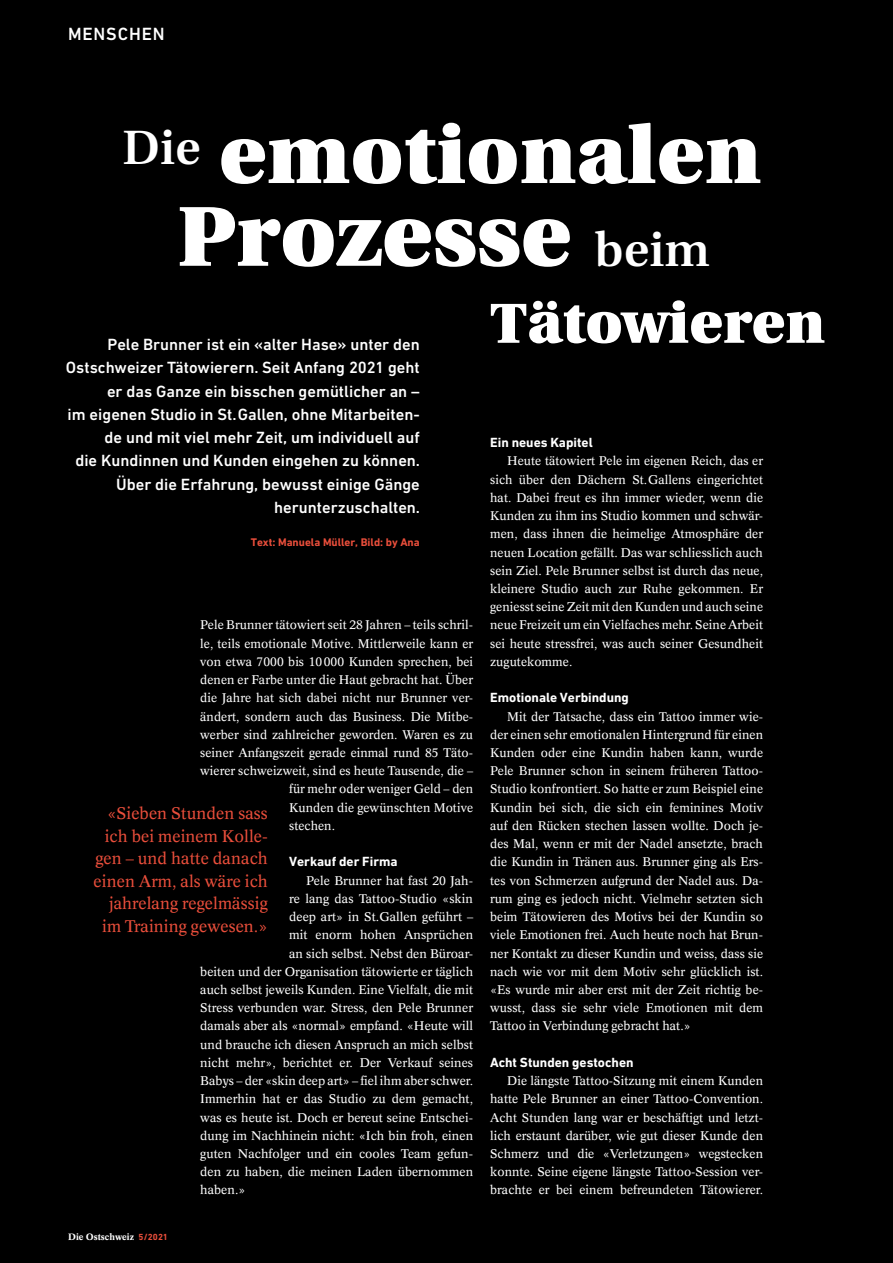
<style>
.page{position:relative;width:893px;height:1263px;background:#000}
.page>*{position:absolute;margin:0;border:0;box-sizing:border-box;transform-origin:0 0}
.t1{font:900 84.75px "Utopia";letter-spacing:.005em;color:#fff}
.t2{font:900 79.8px "Utopia";letter-spacing:.01em;color:#fff}
.t3{font:900 56.25px "Utopia";letter-spacing:.01em;color:#fff}
.t4{font:600 48px "Utopia";letter-spacing:.01em;color:#fff}
.t5{font:500 18px "DIN Next W1 G";letter-spacing:.05em;color:#fff}
.t6{font:500 16.5px/23.2px "DIN Next W1 G";color:#fff;text-align:right}
.t7{font:16.5px/22.5px "Concorde";letter-spacing:.005em;color:#e94e3b;text-align:right}
.t8{font:700 13.5px "DIN Next W1 G";color:#fff}
.t9{font:12.3px/18.3px "Concorde";letter-spacing:.005em;color:#fff;text-align:justify}
.t10{font:700 11.25px "DIN Next W1 G";color:#e94e3b}
.t11{font:700 9px "Concorde";color:#fff}
.s1{font-family:"DIN Next W1 G";color:#e94e3b}
</style>
<div class="page">
<h3 class="t5" style="left:68px;top:23px;width:98px">MENSCHEN</h3>
<h2 class="t2" style="left:219px;top:110px;width:544px">emotionalen</h2>
<h1 class="t1" style="left:177px;top:188px;width:396px">Prozesse</h1>
<h3 class="t4" style="left:122px;top:121px;width:79px">Die</h3>
<h3 class="t4" style="left:595px;top:222px;width:116px">beim</h3>
<p class="t6" style="left:66px;top:333px;width:356px">Pele Brunner ist ein «alter Hase» unter den Ostschweizer Tätowierern. Seit Anfang 2021 geht er das Ganze ein bisschen gemütlicher an –<br>im eigenen Studio in St.Gallen, ohne Mitarbeiten&shy;de und mit viel mehr Zeit, um individuell auf<br>die Kundinnen und Kunden eingehen zu können.<br>Über die Erfahrung, bewusst einige Gänge herunterzuschalten.</p>
<p class="t10" style="left:251px;top:535px;width:170px">Text: Manuela Müller, Bild: by Ana</p>
<p class="t9" style="left:200px;top:616px;width:274px">Pele Brunner tätowiert seit 28 Jahren – teils schril-</p>
<p class="t9" style="left:200px;top:634px;width:274px">le, teils emotionale Motive. Mittlerweile kann er</p>
<p class="t9" style="left:200px;top:652px;width:274px">von etwa 7000 bis 10000 Kunden sprechen, bei</p>
<p class="t9" style="left:200px;top:670px;width:274px">denen er Farbe unter die Haut gebracht hat. Über</p>
<p class="t9" style="left:200px;top:689px;width:274px">die Jahre hat sich dabei nicht nur Brunner ver-</p>
<p class="t9" style="left:200px;top:707px;width:274px">ändert, sondern auch das Business. Die Mitbe-</p>
<p class="t9" style="left:200px;top:725px;width:274px">werber sind zahlreicher geworden. Waren es zu</p>
<p class="t9" style="left:200px;top:743px;width:274px">seiner Anfangszeit gerade einmal rund 85 Täto-</p>
<p class="t9" style="left:200px;top:761px;width:274px">wierer schweizweit, sind es heute Tausende, die –</p>
<p class="t9" style="left:289px;top:780px;width:185px">für mehr oder weniger Geld – den</p>
<p class="t9" style="left:289px;top:798px;width:185px">Kunden die gewünschten Motive</p>
<p class="t9" style="left:289px;top:816px;width:48px">stechen.</p>
<p class="t8" style="left:289px;top:854px;width:110px">Verkauf der Firma</p>
<p class="t9" style="left:306px;top:871px;width:168px">Pele Brunner hat fast 20 Jah-</p>
<p class="t9" style="left:289px;top:889px;width:185px">re lang das Tattoo-Studio «skin</p>
<p class="t9" style="left:289px;top:907px;width:186px">deep art» in St.Gallen geführt –</p>
<p class="t9" style="left:289px;top:925px;width:186px">mit enorm hohen Ansprüchen</p>
<p class="t9" style="left:289px;top:944px;width:185px">an sich selbst. Nebst den Büroar-</p>
<p class="t9" style="left:200px;top:962px;width:274px">beiten und der Organisation tätowierte er täglich</p>
<p class="t9" style="left:200px;top:980px;width:274px">auch selbst jeweils Kunden. Eine Vielfalt, die mit</p>
<p class="t9" style="left:200px;top:998px;width:274px">Stress verbunden war. Stress, den Pele Brunner</p>
<p class="t9" style="left:200px;top:1017px;width:274px">damals aber als «normal» empfand. «Heute will</p>
<p class="t9" style="left:200px;top:1035px;width:274px">und brauche ich diesen Anspruch an mich selbst</p>
<p class="t9" style="left:200px;top:1053px;width:274px">nicht mehr», berichtet er. Der Verkauf seines</p>
<p class="t9" style="left:200px;top:1071px;width:274px">Babys – der «skin deep art» – fiel ihm aber schwer.</p>
<p class="t9" style="left:200px;top:1089px;width:274px">Immerhin hat er das Studio zu dem gemacht,</p>
<p class="t9" style="left:200px;top:1108px;width:274px">was es heute ist. Doch er bereut seine Entschei-</p>
<p class="t9" style="left:200px;top:1126px;width:274px">dung im Nachhinein nicht: «Ich bin froh, einen</p>
<p class="t9" style="left:200px;top:1144px;width:274px">guten Nachfolger und ein cooles Team gefun-</p>
<p class="t9" style="left:200px;top:1162px;width:274px">den zu haben, die meinen Laden übernommen</p>
<p class="t9" style="left:200px;top:1181px;width:47px">haben.»</p>
<h3 class="t7" style="left:94px;top:802px;width:176px">«Sieben Stunden sass ich bei meinem Kolle&shy;gen – und hatte danach einen Arm, als wäre ich jahrelang regelmässig im Training gewesen.»</h3>
<p class="t11" style="left:68px;top:1232px;width:101px">Die Ostschweiz <span class="s1">5/2021</span></p>
<h3 class="t3" style="left:490px;top:291px;width:336px">Tätowieren</h3>
<p class="t8" style="left:490px;top:435px;width:104px">Ein neues Kapitel</p>
<p class="t9" style="left:490px;top:452px;width:274px;text-indent:17px">Heute tätowiert Pele im eigenen Reich, das er sich über den Dächern St.Gallens eingerichtet hat. Dabei freut es ihn immer wieder, wenn die Kunden zu ihm ins Studio kommen und schwär&shy;men, dass ihnen die heimelige Atmosphäre der neuen Location gefällt. Das war schliesslich auch sein Ziel. Pele Brunner selbst ist durch das neue, kleinere Studio auch zur Ruhe gekommen. Er geniesst seine Zeit mit den Kunden und auch seine neue Freizeit um ein Vielfaches mehr. Seine Arbeit sei heute stressfrei, was auch seiner Gesundheit zugutekomme.</p>
<p class="t8" style="left:490px;top:690px;width:140px">Emotionale Verbindung</p>
<p class="t9" style="left:490px;top:707px;width:274px;text-indent:17px">Mit der Tatsache, dass ein Tattoo immer wie&shy;der einen sehr emotionalen Hintergrund für einen Kunden oder eine Kundin haben kann, wurde Pele Brunner schon in seinem früheren Tattoo-Studio konfrontiert. So hatte er zum Beispiel eine Kundin bei sich, die sich ein feminines Motiv auf den Rücken stechen lassen wollte. Doch je&shy;des Mal, wenn er mit der Nadel ansetzte, brach die Kundin in Tränen aus. Brunner ging als Ers&shy;tes von Schmerzen aufgrund der Nadel aus. Da&shy;rum ging es jedoch nicht. Vielmehr setzten sich beim Tätowieren des Motivs bei der Kundin so viele Emotionen frei. Auch heute noch hat Brun&shy;ner Kontakt zu dieser Kundin und weiss, dass sie nach wie vor mit dem Motiv sehr glücklich ist. «Es wurde mir aber erst mit der Zeit richtig be&shy;wusst, dass sie sehr viele Emotionen mit dem Tattoo in Verbindung gebracht hat.»</p>
<p class="t8" style="left:490px;top:1054px;width:145px">Acht Stunden gestochen</p>
<p class="t9" style="left:490px;top:1071px;width:274px;text-indent:17px">Die längste Tattoo-Sitzung mit einem Kunden hatte Pele Brunner an einer Tattoo-Convention.<br>Acht Stunden lang war er beschäftigt und letzt&shy;lich erstaunt darüber, wie gut dieser Kunde den Schmerz und die «Verletzungen» wegstecken konnte. Seine eigene längste Tattoo-Session ver&shy;brachte er bei einem befreundeten Tätowierer.</p>
</div>
